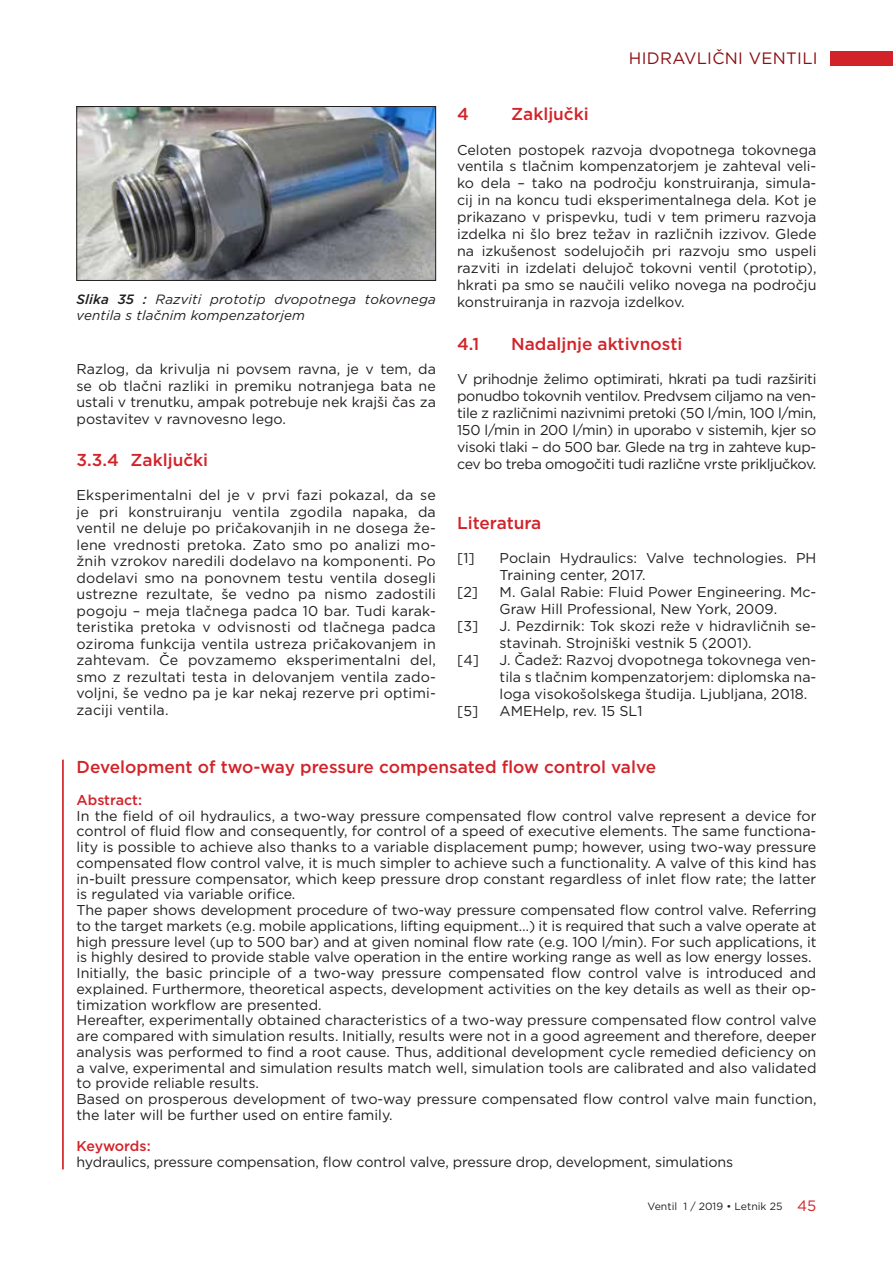
<style>
.page{position:relative;width:893px;height:1263px;background:#fff}
.page>*{position:absolute;margin:0;border:0;box-sizing:border-box;transform-origin:0 0}
.t1{font:500 17.25px "Gotham";color:#d2232a}
.t2{font:16.5px "Gotham";letter-spacing:.02em;color:#8b0e11}
.t3{font:14.25px/17px "Gotham";color:#231f20;text-align:justify}
.t4{font:500 14.25px "Gotham";letter-spacing:-.005em;color:#d2232a}
.t5{font:italic 13.5px/16.2px "Gotham";letter-spacing:.01em;color:#231f20}
.t6{font:10.5px "Gotham";color:#231f20}
.s1{font-weight:500}
.s2{font-size:15px;color:#d2232a}
</style>
<div class="page">
<div style="left:831px;top:51px;width:62px;height:14px;background:#d2232a"></div>
<img style="left:79px;top:108px;width:355px;height:171px">
<div style="left:77px;top:106px;width:359px;height:175px;border:1px solid #231f20"></div>
<hr style="left:62px;top:760px;width:2px;height:409px;background:#d2232a">
<p class="t5" style="left:77px;top:291px;width:361px"><span class="s1">Slika 35 :</span> Razviti prototip dvopotnega tokovnega ventila s tlačnim kompenzatorjem</p>
<p class="t3" style="left:77px;top:361px;width:361px">Razlog, da krivulja ni povsem ravna, je v tem, da se ob tlačni razliki in premiku notranjega bata ne ustali v trenutku, ampak potrebuje nek krajši čas za postavitev v ravnovesno lego.</p>
<p class="t1" style="left:77px;top:449px;width:133px">3.3.4 Zaključki</p>
<p class="t3" style="left:77px;top:486px;width:361px;line-height:16.5px">Eksperimentalni del je v prvi fazi pokazal, da se je pri konstruiranju ventila zgodila napaka, da ventil ne deluje po pričakovanjih in ne dosega že&shy;lene vrednosti pretoka. Zato smo po analizi mo&shy;žnih vzrokov naredili dodelavo na komponenti. Po dodelavi smo na ponovnem testu ventila dosegli ustrezne rezultate, še vedno pa nismo zadostili pogoju – meja tlačnega padca 10 bar. Tudi karak&shy;teristika pretoka v odvisnosti od tlačnega padca oziroma funkcija ventila ustreza pričakovanjem in zahtevam. Če povzamemo eksperimentalni del, smo z rezultati testa in delovanjem ventila zado&shy;voljni, še vedno pa je kar nekaj rezerve pri optimi&shy;zaciji ventila.</p>
<p class="t2" style="left:629px;top:48px;width:190px">HIDRAVLIČNI VENTILI</p>
<p class="t1" style="left:457px;top:103px;width:13px">4</p>
<p class="t1" style="left:511px;top:103px;width:79px">Zaključki</p>
<p class="t3" style="left:457px;top:141px;width:361px">Celoten postopek razvoja dvopotnega tokovnega ventila s tlačnim kompenzatorjem je zahteval veli&shy;ko dela – tako na področju konstruiranja, simula&shy;cij in na koncu tudi eksperimentalnega dela. Kot je prikazano v prispevku, tudi v tem primeru razvoja izdelka ni šlo brez težav in različnih izzivov. Glede na izkušenost sodelujočih pri razvoju smo uspeli razviti in izdelati delujoč tokovni ventil (prototip), hkrati pa smo se naučili veliko novega na področju konstruiranja in razvoja izdelkov.</p>
<p class="t1" style="left:457px;top:332px;width:24px">4.1</p>
<p class="t1" style="left:511px;top:332px;width:173px">Nadaljnje aktivnosti</p>
<p class="t3" style="left:457px;top:370px;width:361px">V prihodnje želimo optimirati, hkrati pa tudi razširiti ponudbo tokovnih ventilov. Predvsem ciljamo na ven&shy;tile z različnimi nazivnimi pretoki (50 l/min, 100 l/min, 150 l/min in 200 l/min) in uporabo v sistemih, kjer so visoki tlaki – do 500 bar. Glede na trg in zahteve kup&shy;cev bo treba omogočiti tudi različne vrste priključkov.</p>
<p class="t1" style="left:457px;top:512px;width:86px">Literatura</p>
<p class="t3" style="left:457px;top:550px;width:19px">[1]</p>
<p class="t3" style="left:500px;top:550px;width:318px">Poclain Hydraulics: Valve technologies. PH<br>Training center, 2017.</p>
<p class="t3" style="left:457px;top:583px;width:23px">[2]</p>
<p class="t3" style="left:500px;top:583px;width:318px">M. Galal Rabie: Fluid Power Engineering. Mc-<br>Graw Hill Professional, New York, 2009.</p>
<p class="t3" style="left:457px;top:617px;width:23px">[3]</p>
<p class="t3" style="left:500px;top:617px;width:318px">J. Pezdirnik: Tok skozi reže v hidravličnih se&shy;stavinah. Strojniški vestnik 5 (2001).</p>
<p class="t3" style="left:457px;top:651px;width:24px">[4]</p>
<p class="t3" style="left:500px;top:651px;width:318px">J. Čadež: Razvoj dvopotnega tokovnega ven&shy;tila s tlačnim kompenzatorjem: diplomska na&shy;loga visokošolskega študija. Ljubljana, 2018.</p>
<p class="t3" style="left:457px;top:702px;width:23px">[5]</p>
<p class="t3" style="left:500px;top:702px;width:144px">AMEHelp, rev. 15 SL1</p>
<p class="t1" style="left:77px;top:756px;width:581px">Development of two-way pressure compensated flow control valve</p>
<p class="t4" style="left:77px;top:790px;width:67px">Abstract:</p>
<p class="t3" style="left:77px;top:807px;width:741px;line-height:15.8px;text-align:left">In the field of oil hydraulics, a two-way pressure compensated flow control valve represent a device for control of fluid flow and consequently, for control of a speed of executive elements. The same functiona&shy;lity is possible to achieve also thanks to a variable displacement pump; however, using two-way pressure compensated flow control valve, it is much simpler to achieve such a functionality. A valve of this kind has in-built pressure compensator, which keep pressure drop constant regardless of inlet flow rate; the latter is regulated via variable orifice.<br>The paper shows development procedure of two-way pressure compensated flow control valve. Referring to the target markets (e.g. mobile applications, lifting equipment…) it is required that such a valve operate at high pressure level (up to 500 bar) and at given nominal flow rate (e.g. 100 l/min). For such applications, it is highly desired to provide stable valve operation in the entire working range as well as low energy losses.<br>Initially, the basic principle of a two-way pressure compensated flow control valve is introduced and explained. Furthermore, theoretical aspects, development activities on the key details as well as their op&shy;timization workflow are presented.<br>Hereafter, experimentally obtained characteristics of a two-way pressure compensated flow control valve are compared with simulation results. Initially, results were not in a good agreement and therefore, deeper analysis was performed to find a root cause. Thus, additional development cycle remedied deficiency on a valve, experimental and simulation results match well, simulation tools are calibrated and also validated to provide reliable results.<br>Based on prosperous development of two-way pressure compensated flow control valve main function, the later will be further used on entire family.</p>
<p class="t4" style="left:77px;top:1137px;width:76px">Keywords:</p>
<p class="t3" style="left:77px;top:1153px;width:658px">hydraulics, pressure compensation, flow control valve, pressure drop, development, simulations</p>
<p class="t6" style="left:648px;top:1199px;width:170px">Ventil 1 / 2019 • Letnik 25 <span class="s2">45</span></p>
</div>
